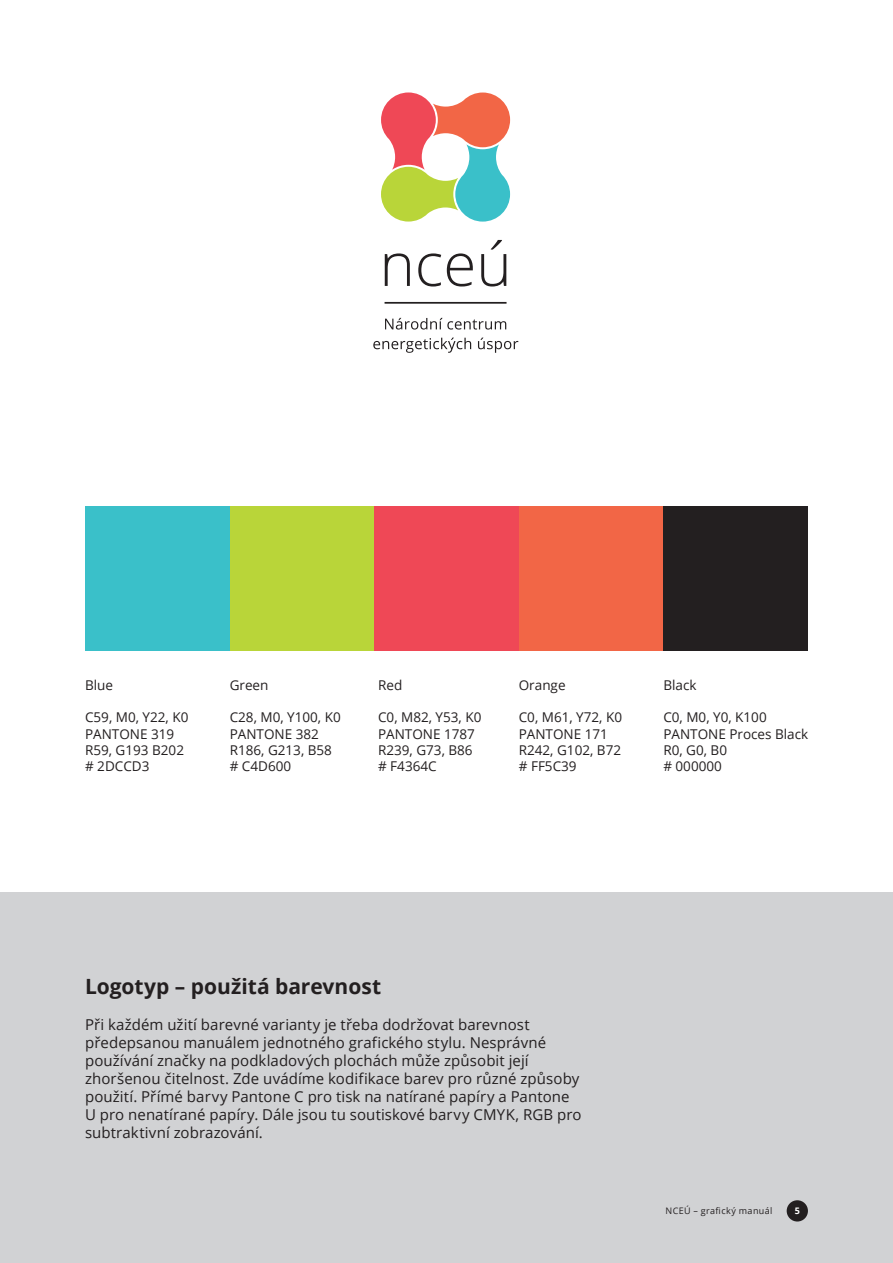
<style>
.page{position:relative;width:893px;height:1263px;background:#fff}
.page>*{position:absolute;margin:0;border:0;box-sizing:border-box;transform-origin:0 0}
.t1{font:700 21px "Open Sans";color:#231f20}
.t2{font:15px/18px "Open Sans";letter-spacing:.005em;color:#231f20}
.t3{font:13.5px/16.2px "Open Sans";color:#231f20}
.t4{font:9px "Open Sans";letter-spacing:.045em;color:#231f20}
.t5{font:700 9px "Open Sans";color:#fff}
</style>
<div class="page">
<div style="left:0;top:892px;width:893px;height:371px;background:#d1d2d4"></div>
<div style="left:230px;top:506px;width:144px;height:144px;background:#b9d539"></div>
<div style="left:85px;top:506px;width:145px;height:145px;background:#3ac0c9"></div>
<div style="left:519px;top:506px;width:144px;height:144px;background:#f26646"></div>
<div style="left:663px;top:506px;width:145px;height:144px;background:#231f20"></div>
<div style="left:374px;top:506px;width:145px;height:144px;background:#ef4856"></div>
<svg style="left:385px;top:253px;width:25px;height:33px"></svg>
<svg style="left:418px;top:253px;width:23px;height:33px"></svg>
<svg style="left:447px;top:253px;width:26px;height:33px"></svg>
<svg style="left:481px;top:240px;width:25px;height:46px"></svg>
<hr style="left:385px;top:302px;width:122px;height:2px;background:#231f20">
<svg style="left:381px;top:92px;width:129px;height:130px"></svg>
<svg style="left:385px;top:318px;width:121px;height:12px"></svg>
<svg style="left:373px;top:338px;width:98px;height:15px"></svg>
<svg style="left:478px;top:338px;width:40px;height:15px"></svg>
<div style="left:787px;top:1200px;width:21px;height:21px;background:#231f20;border-radius:50%"></div>
<p class="t3" style="left:85px;top:677px;width:30px">Blue</p>
<p class="t3" style="left:85px;top:709px;width:105px">C59, M0, Y22, K0<br>PANTONE 319<br>R59, G193 B202 # 2DCCD3</p>
<p class="t3" style="left:230px;top:677px;width:40px">Green</p>
<p class="t3" style="left:230px;top:709px;width:113px">C28, M0, Y100, K0<br>PANTONE 382<br>R186, G213, B58 # C4D600</p>
<p class="t3" style="left:378px;top:677px;width:26px">Red</p>
<p class="t3" style="left:378px;top:709px;width:105px">C0, M82, Y53, K0<br>PANTONE 1787<br>R239, G73, B86 # F4364C</p>
<p class="t3" style="left:519px;top:677px;width:48px">Orange</p>
<p class="t3" style="left:519px;top:709px;width:105px">C0, M61, Y72, K0<br>PANTONE 171<br>R242, G102, B72 # FF5C39</p>
<p class="t3" style="left:663px;top:677px;width:35px">Black</p>
<p class="t3" style="left:663px;top:709px;width:146px">C0, M0, Y0, K100<br>PANTONE Proces Black<br>R0, G0, B0<br># 000000</p>
<h1 class="t1" style="left:85px;top:972px;width:298px">Logotyp – použitá barevnost</h1>
<p class="t2" style="left:85px;top:1015px;width:498px">Při každém užití barevné varianty je třeba dodržovat barevnost předepsanou manuálem jednotného grafického stylu. Nesprávné používání značky na podkladových plochách může způsobit její zhoršenou čitelnost. Zde uvádíme kodifikace barev pro různé způsoby použití. Přímé barvy Pantone C pro tisk na natírané papíry a Pantone U pro nenatírané papíry. Dále jsou tu soutiskové barvy CMYK, RGB pro subtraktivní zobrazování.</p>
<p class="t4" style="left:666px;top:1205px;width:108px">NCEÚ – grafický manuál</p>
<p class="t5" style="left:795px;top:1204px;width:7px">5</p>
</div>
